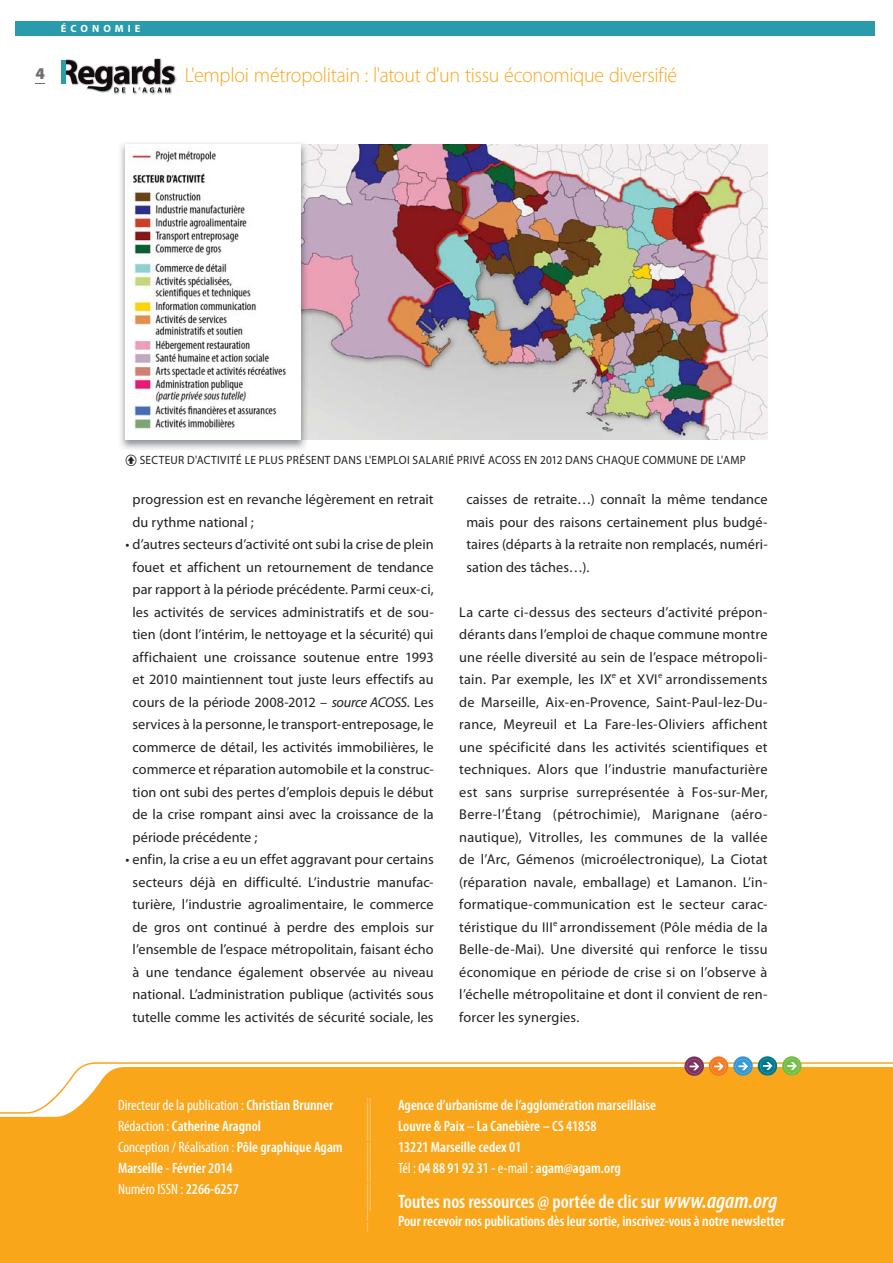
<style>
.page{position:relative;width:893px;height:1263px;background:#fff}
.page>*{position:absolute;margin:0;border:0;box-sizing:border-box;transform-origin:0 0}
.t1{font:300 21px "Myriad Pro";letter-spacing:-.01em;color:#faa61a;scale:.95 1}
.t2{font:600 condensed 19.5px "Myriad Pro";color:#fff}
.t3{font:900 16.5px "Myriad Pro";color:#6d6e70}
.t4{font:600 condensed 15px/21px "Myriad Pro";color:#fff}
.t5{font:14.25px/22.5px "Myriad Pro";letter-spacing:.005em;color:#231f20;text-align:justify}
.t6{font:12px "Myriad Pro";letter-spacing:.025em;color:#231f20;scale:.95 1}
.t7{font:700 10.5px "Myriad Pro";letter-spacing:.385em;color:#fff}
.t8{font:9px "Minion Pro";color:#fff}
.s1{font-style:italic}
.s2{font-weight:400}
.s3{font-style:italic;font-size:22.5px}
</style>
<div class="page">
<div style="left:15px;top:21px;width:859px;height:14px;background:#299bab"></div>
<img style="left:65px;top:59px;width:111px;height:35px">
<svg style="left:66px;top:59px;width:108px;height:33px"></svg>
<hr style="left:61px;top:60px;width:4px;height:24px;background:#299bab">
<img style="left:308px;top:144px;width:459px;height:296px">
<img style="left:120px;top:143px;width:188px;height:306px">
<img style="left:125px;top:144px;width:173px;height:296px">
<div style="left:0;top:1118px;width:892px;height:145px;background:#faa61a"></div>
<svg style="left:0;top:1062px;width:892px;height:56px;background:#fab33c"></svg>
<svg style="left:684px;top:1056px;width:20px;height:20px"></svg>
<svg style="left:686px;top:1059px;width:15px;height:15px"></svg>
<svg style="left:708px;top:1056px;width:20px;height:20px"></svg>
<svg style="left:711px;top:1059px;width:14px;height:15px"></svg>
<svg style="left:733px;top:1056px;width:19px;height:20px"></svg>
<svg style="left:735px;top:1059px;width:15px;height:15px"></svg>
<svg style="left:757px;top:1056px;width:20px;height:20px"></svg>
<svg style="left:760px;top:1059px;width:14px;height:14px"></svg>
<svg style="left:782px;top:1056px;width:19px;height:20px"></svg>
<svg style="left:784px;top:1059px;width:15px;height:14px"></svg>
<p class="t3" style="left:36px;top:67px;width:11px">4</p>
<p class="t7" style="left:61px;top:24px;width:81px">ÉCONOMIE</p>
<h1 class="t1" style="left:185px;top:67px;width:520px">L'emploi métropolitain : l'atout d'un tissu économique diversifié</h1>
<p class="t6" style="left:140px;top:455px;width:639px">SECTEUR D'ACTIVITÉ LE PLUS PRÉSENT DANS L'EMPLOI SALARIÉ PRIVÉ ACOSS EN 2012 DANS CHAQUE COMMUNE DE L'AMP</p>
<p class="t5" style="left:132px;top:490px;width:303px">progression est en revanche légèrement en retrait du rythme national ;</p>
<p class="t5" style="left:132px;top:535px;width:303px;text-indent:-7px">• d’autres secteurs d’activité ont subi la crise de plein fouet et affichent un retournement de tendance par rapport à la période précédente. Parmi ceux-ci, les activités de services administratifs et de sou&shy;tien (dont l’intérim, le nettoyage et la sécurité) qui affichaient une croissance soutenue entre 1993 et 2010 maintiennent tout juste leurs effectifs au cours de la période 2008-2012 – <span class="s1">source ACOSS</span>. Les services à la personne, le transport-entreposage, le commerce de détail, les activités immobilières, le commerce et réparation automobile et la construc&shy;tion ont subi des pertes d’emplois depuis le début de la crise rompant ainsi avec la croissance de la période précédente ;</p>
<p class="t5" style="left:125px;top:850px;width:310px;text-align:center">• enfin, la crise a eu un effet aggravant pour certains secteurs déjà en difficulté. L’industrie manufac&shy;turière, l’industrie agroalimentaire, le commerce de gros ont continué à perdre des emplois sur l’ensemble de l’espace métropolitain, faisant écho à une tendance également observée au niveau national. L’administration publique (activités sous tutelle comme les activités de sécurité sociale, les</p>
<p class="t5" style="left:466px;top:490px;width:303px">caisses de retraite…) connaît la même tendance mais pour des raisons certainement plus budgé&shy;taires (départs à la retraite non remplacés, numéri&shy;sation des tâches…).</p>
<p class="t5" style="left:459px;top:602px;width:310px">La carte ci-dessus des secteurs d’activité prépon&shy;dérants dans l’emploi de chaque commune montre une réelle diversité au sein de l’espace métropoli&shy;tain. Par exemple, les IX<sup>e</sup> et XVI<sup>e</sup> arrondissements de Marseille, Aix-en-Provence, Saint-Paul-lez-Du&shy;rance, Meyreuil et La Fare-les-Oliviers affichent une spécificité dans les activités scientifiques et techniques. Alors que l’industrie manufacturière est sans surprise surreprésentée à Fos-sur-Mer, Berre-l’Étang (pétrochimie), Marignane (aéro&shy;nautique), Vitrolles, les communes de la vallée de l’Arc, Gémenos (microélectronique), La Ciotat (réparation navale, emballage) et Lamanon. L’in&shy;formatique-communication est le secteur carac&shy;téristique du III<sup>e</sup> arrondissement (Pôle média de la Belle-de-Mai). Une diversité qui renforce le tissu économique en période de crise si on l’observe à l’échelle métropolitaine et dont il convient de ren&shy;forcer les synergies.</p>
<p class="t4" style="left:118px;top:1096px;width:226px"><span class="s2">Directeur de la publication :</span> Christian Brunner <span class="s2">Rédaction :</span> Catherine Aragnol<br><span class="s2">Conception / Réalisation :</span> Pôle graphique Agam Marseille - Février 2014<br><span class="s2">Numéro ISSN :</span> 2266-6257</p>
<p class="t8" style="left:373px;top:1098px;width:135px;rotate:90deg">:::::::::::::::::::::::::::::::::::::::::::::::::::::::..........</p>
<p class="t4" style="left:398px;top:1096px;width:259px">Agence d’urbanisme de l’agglomération marseillaise Louvre &amp; Paix – La Canebière – CS 41858<br>13221 Marseille cedex 01<br><span class="s2">Tél :</span> 04 88 91 92 31 - <span class="s2">e-mail :</span> agam@agam.org</p>
<h2 class="t2" style="left:398px;top:1194px;width:380px">Toutes nos ressources @ portée de clic sur <span class="s3">www.agam.org</span></h2>
<p class="t4" style="left:398px;top:1212px;width:388px">Pour recevoir nos publications dès leur sortie, inscrivez-vous à notre newsletter</p>
</div>
